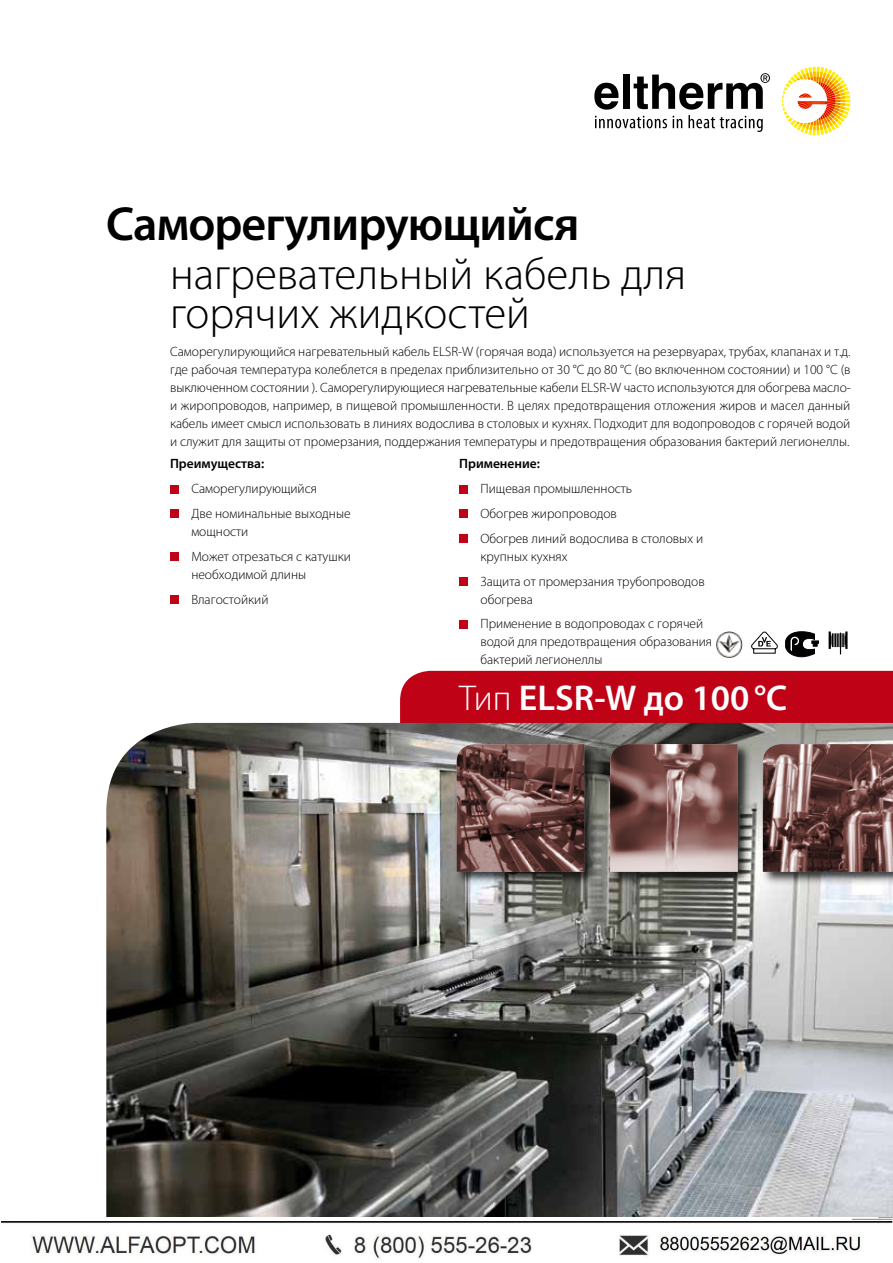
<style>
.page{position:relative;width:893px;height:1263px;background:#fff}
.page>*{position:absolute;margin:0;border:0;box-sizing:border-box;transform-origin:0 0}
.t1{font:600 48px "Myriad Pro";letter-spacing:-.02em;color:#000}
.t2{font:300 45px/39px "Myriad Pro";color:#000}
.t3{font:600 36px "Myriad Pro";color:#fff}
.t4{font:300 13.5px/24.8px "Myriad Pro";color:#000}
.t5{font:600 13.5px "Myriad Pro";color:#000}
.s1{font-weight:300}
</style>
<div class="page">
<div style="left:400px;top:671px;width:493px;height:52px;background:#c00216"></div>
<img style="left:106px;top:723px;width:787px;height:494px">
<div style="left:170px;top:485px;width:8px;height:8px;background:#c00216"></div>
<div style="left:170px;top:510px;width:8px;height:8px;background:#c00216"></div>
<div style="left:170px;top:552px;width:8px;height:9px;background:#c00216"></div>
<div style="left:170px;top:595px;width:8px;height:8px;background:#c00216"></div>
<div style="left:459px;top:485px;width:8px;height:8px;background:#c00216"></div>
<div style="left:459px;top:510px;width:8px;height:8px;background:#c00216"></div>
<div style="left:459px;top:534px;width:8px;height:9px;background:#c00216"></div>
<div style="left:459px;top:577px;width:8px;height:8px;background:#c00216"></div>
<div style="left:459px;top:620px;width:8px;height:8px;background:#c00216"></div>
<div style="left:454px;top:742px;width:145px;height:144px;background:#000;opacity:.5"></div>
<svg style="left:457px;top:744px;width:127px;height:128px;background:#714e4a"></svg>
<div style="left:608px;top:742px;width:144px;height:144px;background:#000;opacity:.5"></div>
<svg style="left:610px;top:744px;width:128px;height:128px;background:#8e6b68"></svg>
<div style="left:761px;top:742px;width:132px;height:144px;background:#000;opacity:.5"></div>
<svg style="left:763px;top:744px;width:130px;height:128px;background:#755552"></svg>
<svg style="left:751px;top:632px;width:27px;height:22px"></svg>
<svg style="left:785px;top:631px;width:34px;height:26px"></svg>
<svg style="left:829px;top:631px;width:18px;height:24px"></svg>
<svg style="left:782px;top:67px;width:68px;height:68px"></svg>
<svg style="left:594px;top:73px;width:176px;height:59px"></svg>
<img style="left:716px;top:631px;width:27px;height:26px">
<img style="left:1px;top:1217px;width:892px;height:42px">
<h1 class="t1" style="left:106px;top:194px;width:475px">Саморегулирующийся</h1>
<h2 class="t2" style="left:170px;top:255px;width:518px">нагревательный кабель для горячих жидкостей</h2>
<p class="t4" style="left:170px;top:342px;width:682px;line-height:18px;text-align:justify">Саморегулирующийся нагревательный кабель ELSR-W (горячая вода) используется на резервуарах, трубах, клапанах и т.д. где рабочая температура колеблется в пределах приблизительно от 30 °С до 80 °С (во включенном состоянии) и 100 °С (в выключенном состоянии ). Саморегулирующиеся нагревательные кабели ELSR-W часто используются для обогрева масло&shy;и жиропроводов, например, в пищевой промышленности. В целях предотвращения отложения жиров и масел данный кабель имеет смысл использовать в линиях водослива в столовых и кухнях. Подходит для водопроводов с горячей водой и служит для защиты от промерзания, поддержания температуры и предотвращения образования бактерий легионеллы.</p>
<p class="t5" style="left:170px;top:455px;width:96px">Преимущества:</p>
<p class="t4" style="left:191px;top:476px;width:161px">Саморегулирующийся<br>Две номинальные выходные</p>
<p class="t4" style="left:191px;top:519px;width:161px">мощности<br>Может отрезаться с катушки</p>
<p class="t4" style="left:191px;top:562px;width:116px">необходимой длины<br>Влагостойкий</p>
<p class="t5" style="left:459px;top:455px;width:82px">Применение:</p>
<p class="t4" style="left:480px;top:476px;width:224px">Пищевая промышленность<br>Обогрев жиропроводов<br>Обогрев линий водослива в столовых и</p>
<p class="t4" style="left:480px;top:544px;width:226px">крупных кухнях<br>Защита от промерзания трубопроводов</p>
<p class="t4" style="left:480px;top:587px;width:224px">обогрева<br>Применение в водопроводах с горячей</p>
<p class="t4" style="left:480px;top:633px;width:233px;line-height:18px">водой для предотвращения образования бактерий легионеллы</p>
<h3 class="t3" style="left:459px;top:674px;width:330px"><span class="s1">Тип</span> ELSR-W до 100°C</h3>
</div>
